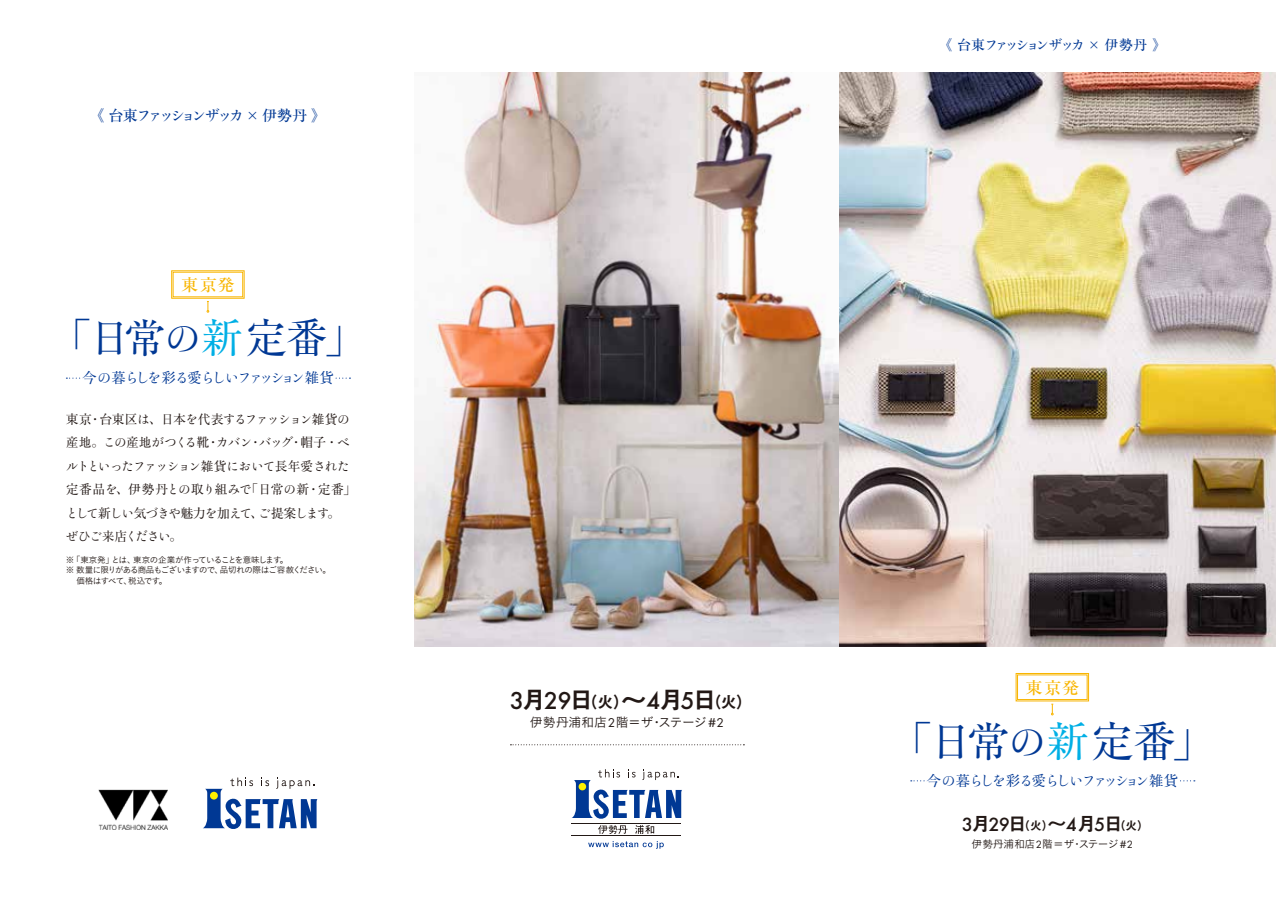
<style>
.page{position:relative;width:1276px;height:900px;background:#fff}
.page>*{position:absolute;margin:0;border:0;box-sizing:border-box;transform-origin:0 0}
.t1{font:41.7px "Ryumin Pro";color:#003894}
.t2{font:40.65px "Ryumin Pro";color:#003894}
.t3{font:500 25.5px "Futura EF";color:#221815}
.t4{font:24.45px "Midashi Go Pro MB31";color:#221815}
.t5{font:500 19.95px "Futura EF";color:#221815}
.t6{font:19.2px "Midashi Go Pro MB31";color:#221815}
.t7{font:500 16.65px "Ryumin Pro";letter-spacing:.075em;color:#f8b500}
.t8{font:15.9px "Midashi Go Pro MB31";color:#221815}
.t9{font:14.85px "Yutuki 5 Go K Std W4";letter-spacing:-.235em;color:#003894}
.t10{font:14.4px "Yutuki 5 Go K Std W3";letter-spacing:-.225em;color:#003894}
.t11{font:13.8px "Yutuki 5 Go K Std W4";letter-spacing:-.235em;color:#003894}
.t12{font:12.75px "Ryumin Pro";letter-spacing:.04em;color:#221815}
.t13{font:12.75px/23.4px "Yutuki 5 Go K Std W3";letter-spacing:-.125em;color:#221815}
.t14{font:12.75px "Yutuki 5 Go K Std W3";letter-spacing:-.1em;color:#221815}
.t15{font:12.75px "Yutuki 5 Go K Std W3";letter-spacing:-.145em;color:#221815}
.t16{font:12.75px "Koburina Go Std W3";letter-spacing:-.01em;color:#221815}
.t17{font:11.7px "Midashi Go Pro MB31";color:#221815}
.t18{font:10.65px "Koburina Go Std W3";letter-spacing:-.015em;color:#221815}
.t19{font:8.55px/10.6px "Koburina Go Std W3";letter-spacing:-.08em;color:#221815}
.t20{font:8.55px "Koburina Go Std W3";letter-spacing:-.055em;color:#221815}
.t21{font:8.55px "Koburina Go Std W3";letter-spacing:-.05em;color:#221815}
.s1{font-family:"Ryumin Pro"}
.s2{font-family:"Ryumin Pro";font-weight:500}
.s3{font-family:"Koz Min Pro"}
.s4{font-family:"Yutuki 5 Go K Std W3";font-size:37.5px}
.s5{color:#00afe5}
.s6{font-family:"Yutuki 5 Go K Std W3"}
.s7{font-family:"Koz Go Pro"}
.s8{font-family:"Midashi Go Pro MB31";font-weight:400;font-size:24.45px}
.s9{font-family:"Futura EF";font-weight:500;font-size:25.5px}
.s10{font-size:24.45px}
.s11{font-size:26.55px}
.s12{font-family:"Futura EF";font-size:13.2px}
.s13{font-family:"Yutuki 5 Go K Std W3";font-size:38.55px}
.s14{font-family:"Midashi Go Pro MB31";font-weight:400;font-size:19.2px}
.s15{font-family:"Futura EF";font-weight:500;font-size:19.95px}
.s16{font-size:19.2px}
.s17{font-size:19.5px}
.s18{font-family:"Futura EF";font-size:11.1px}
</style>
<div class="page">
<img style="left:414px;top:73px;width:861px;height:574px">
<svg style="left:910px;top:780px;width:284px;height:1px"></svg>
<div style="left:925px;top:773px;width:254px;height:14px;background:#fff"></div>
<svg style="left:1015px;top:673px;width:73px;height:42px"></svg>
<svg style="left:510px;top:744px;width:234px;height:1px"></svg>
<svg style="left:66px;top:377px;width:284px;height:2px"></svg>
<div style="left:81px;top:370px;width:254px;height:15px;background:#fff"></div>
<svg style="left:171px;top:270px;width:73px;height:42px"></svg>
<img style="left:98px;top:789px;width:70px;height:40px">
<svg style="left:203px;top:777px;width:114px;height:52px"></svg>
<hr style="left:571px;top:835px;width:110px;height:1px;background:#221815">
<svg style="left:588px;top:841px;width:75px;height:7px"></svg>
<svg style="left:571px;top:769px;width:111px;height:65px"></svg>
<h3 class="t9" style="left:90px;top:107px;width:237px"><span class="s1">《</span><span class="s2">台東</span>ファッションザッカ <span class="s1">×</span> <span class="s2">伊勢丹</span><span class="s1">《</span></h3>
<h3 class="t7" style="left:181px;top:272px;width:55px">東京発</h3>
<h2 class="t2" style="left:49px;top:306px;width:318px"><span class="s3">「</span>日常<span class="s4">の</span><span class="s5">新</span>定番<span class="s3">「</span></h2>
<h3 class="t10" style="left:82px;top:369px;width:253px"><span class="s1">今</span>の<span class="s1">暮</span>らしを<span class="s1">彩</span>る<span class="s1">愛</span>らしいファッション<span class="s1">雑貨</span></h3>
<h3 class="t15" style="left:99px;top:412px;width:252px"><span class="s1">台東区</span>は<span class="s1">、日本</span>を<span class="s1">代表</span>するファッション<span class="s1">雑貨</span>の</h3>
<h3 class="t12" style="left:66px;top:409px;width:28px">東京</h3>
<h3 class="t12" style="left:89px;top:409px;width:14px">・</h3>
<h3 class="t12" style="left:301px;top:432px;width:51px">帽子・<span class="s6">ベ</span></h3>
<h3 class="t13" style="left:259px;top:431px;width:36px">バッグ</h3>
<h3 class="t12" style="left:66px;top:432px;width:145px">産地。<span class="s6">この</span>産地<span class="s6">がつくる</span>靴</h3>
<h3 class="t14" style="left:66px;top:458px;width:286px">ルトといったファッション<span class="s1">雑貨</span>において<span class="s1">長年愛</span>された</h3>
<h3 class="t12" style="left:318px;top:479px;width:40px">定番<span class="s3">「</span></h3>
<h3 class="t13" style="left:216px;top:431px;width:38px">カバン</h3>
<h3 class="t12" style="left:207px;top:432px;width:14px">・</h3>
<h3 class="t12" style="left:249px;top:432px;width:14px">・</h3>
<h3 class="t12" style="left:290px;top:432px;width:14px">・</h3>
<h3 class="t12" style="left:66px;top:479px;width:187px">定番品<span class="s6">を</span>、伊勢丹<span class="s6">との</span>取<span class="s6">り</span>組<span class="s6">みで</span></h3>
<h3 class="t12" style="left:245px;top:479px;width:66px"><span class="s3">「</span>日常<span class="s6">の</span>新</h3>
<h3 class="t12" style="left:307px;top:479px;width:14px">・</h3>
<h3 class="t13" style="left:66px;top:501px;width:199px">として<span class="s1">新</span>しい<span class="s1">気</span>づきや<span class="s1">魅力</span>を<span class="s1">加</span>えて<span class="s1">、</span>ぜひご<span class="s1">来店</span>ください<span class="s1">。</span></h3>
<h3 class="t13" style="left:258px;top:501px;width:73px">ご<span class="s1">提案</span>します</h3>
<h3 class="t12" style="left:327px;top:503px;width:14px">。</h3>
<p class="t19" style="left:66px;top:554px;width:50px">※<span class="s7">「</span>東京発<span class="s7">」</span></p>
<p class="t19" style="left:133px;top:554px;width:150px">東京の企業が作っていることを意味します</p>
<p class="t19" style="left:111px;top:554px;width:26px">とは、</p>
<p class="t19" style="left:280px;top:554px;width:10px">。</p>
<p class="t19" style="left:159px;top:565px;width:66px;text-indent:-93px">※ 数量に限りがある商品もございますので、。</p>
<p class="t20" style="left:220px;top:564px;width:113px">品切れの際はご容赦ください。</p>
<p class="t21" style="left:76px;top:574px;width:85px">価格はすべて税込です</p>
<p class="t19" style="left:124px;top:575px;width:10px">、</p>
<h3 class="t3" style="left:510px;top:685px;width:63px"><span class="s8">月</span>3 29</h3>
<h3 class="t4" style="left:646px;top:680px;width:39px">月<span class="s9">4</span></h3>
<h3 class="t8" style="left:569px;top:689px;width:79px">（<span class="s10">日</span>火）<span class="s11">～</span></h3>
<h3 class="t8" style="left:680px;top:689px;width:73px">（<span class="s10">日</span><span class="s9">5</span> 火 (</h3>
<h3 class="t16" style="left:530px;top:712px;width:196px">伊勢丹浦和店<span class="s12">2</span>階＝ザステージ<span class="s12">#2</span></h3>
<h3 class="t16" style="left:650px;top:712px;width:14px">・</h3>
<h3 class="t11" style="left:938px;top:36px;width:228px"><span class="s1">《</span><span class="s2">台東</span>ファッションザッカ <span class="s1">×</span> <span class="s2">伊勢丹</span><span class="s1">《</span></h3>
<h3 class="t7" style="left:1025px;top:674px;width:55px">東京発</h3>
<h1 class="t1" style="left:889px;top:708px;width:328px"><span class="s3">「</span>日常<span class="s13">の</span><span class="s5">新</span>定番<span class="s3">「</span></h1>
<h3 class="t10" style="left:926px;top:772px;width:253px"><span class="s1">今</span>の<span class="s1">暮</span>らしを<span class="s1">彩</span>る<span class="s1">愛</span>らしいファッション<span class="s1">雑貨</span></h3>
<h3 class="t5" style="left:961px;top:813px;width:50px"><span class="s14">月</span>3 29</h3>
<h3 class="t6" style="left:1065px;top:808px;width:32px">月<span class="s15">4</span></h3>
<h3 class="t17" style="left:1007px;top:816px;width:61px">（<span class="s16">日</span>火）<span class="s17">～</span></h3>
<h3 class="t17" style="left:1094px;top:816px;width:56px">（<span class="s16">日</span> <span class="s15">5</span> 火(</h3>
<p class="t18" style="left:971px;top:835px;width:163px">伊勢丹浦和店 階<span class="s18">2</span> ＝ザステージ <span class="s18">#2</span></p>
<p class="t18" style="left:1071px;top:835px;width:12px">・</p>
</div>
